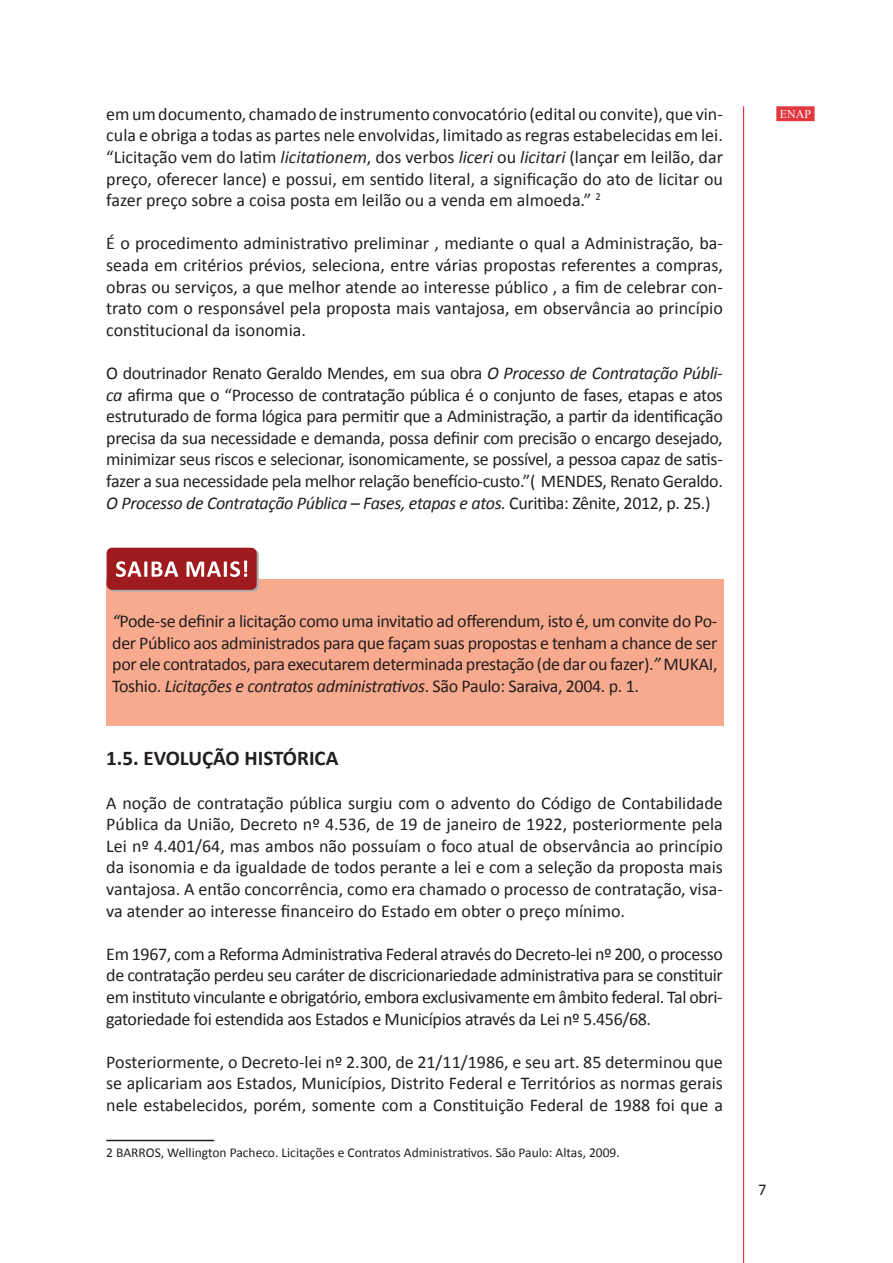
<style>
.page{position:relative;width:893px;height:1263px;background:#fff}
.page>*{position:absolute;margin:0;border:0;box-sizing:border-box;transform-origin:0 0}
.t1{font:700 21px "Calibri";color:#231f20}
.t2{font:18px/21.6px "Calibri";color:#231f20;text-align:justify}
.t3{font:16.5px "Calibri";color:#231f20}
.t4{font:13.5px "Calibri";color:#231f20}
.t5{font:12px "Times New Roman";color:#fff}
.s1{font-style:italic}
</style>
<div class="page">
<hr style="left:743px;top:106px;width:1px;height:1157px;background:#e1373d">
<div style="left:776px;top:106px;width:39px;height:15px;background:#e1373d;border:2px solid #e1373d"></div>
<div style="left:106px;top:579px;width:617px;height:147px;background:#f8aa8e"></div>
<hr style="left:106px;top:1140px;width:108px;height:1px;background:#231f20">
<div style="left:109px;top:549px;width:150px;height:42px;background:#a8a9ad;border-radius:5px"></div>
<div style="left:107px;top:548px;width:150px;height:42px;background:#9f1b1e;border-radius:5px"></div>
<svg style="left:116px;top:561px;width:62px;height:16px"></svg>
<svg style="left:187px;top:560px;width:60px;height:17px"></svg>
<p class="t2" style="left:106px;top:102px;width:618px">em um documento, chamado de instrumento convocatório (edital ou convite), que vin-</p>
<p class="t5" style="left:780px;top:106px;width:33px">ENAP</p>
<p class="t2" style="left:106px;top:124px;width:618px">cula e obriga a todas as partes nele envolvidas, limitado as regras estabelecidas em lei. “Licitação vem do latim <span class="s1">licitationem</span>, dos verbos <span class="s1">liceri</span> ou <span class="s1">licitari</span> (lançar em leilão, dar preço, oferecer lance) e possui, em sentido literal, a significação do ato de licitar ou fazer preço sobre a coisa posta em leilão ou a venda em almoeda.” <sup>2</sup></p>
<p class="t2" style="left:106px;top:232px;width:618px">É o procedimento administrativo preliminar , mediante o qual a Administração, ba&shy;seada em critérios prévios, seleciona, entre várias propostas referentes a compras, obras ou serviços, a que melhor atende ao interesse público , a fim de celebrar con&shy;trato com o responsável pela proposta mais vantajosa, em observância ao princípio constitucional da isonomia.</p>
<p class="t2" style="left:106px;top:361px;width:618px">O doutrinador Renato Geraldo Mendes, em sua obra <span class="s1">O Processo de Contratação Públi&shy;ca</span> afirma que o “Processo de contratação pública é o conjunto de fases, etapas e atos estruturado de forma lógica para permitir que a Administração, a partir da identificação precisa da sua necessidade e demanda, possa definir com precisão o encargo desejado, minimizar seus riscos e selecionar, isonomicamente, se possível, a pessoa capaz de satis&shy;fazer a sua necessidade pela melhor relação benefício-custo.”( MENDES, Renato Geraldo.<br><span class="s1">O Processo de Contratação Pública – Fases, etapas e atos.</span> Curitiba: Zênite, 2012, p. 25.)</p>
<p class="t2" style="left:112px;top:609px;width:607px"><span class="s1">“</span>Pode-se definir a licitação como uma invitatio ad offerendum, isto é, um convite do Po&shy;der Público aos administrados para que façam suas propostas e tenham a chance de ser por ele contratados, para executarem determinada prestação (de dar ou fazer).<span class="s1">”</span> MUKAI, Toshio. <span class="s1">Licitações e contratos administrativos</span>. São Paulo: Saraiva, 2004. p. 1.</p>
<p class="t1" style="left:106px;top:745px;width:234px">1.5. EVOLUÇÃO HISTÓRICA</p>
<p class="t2" style="left:106px;top:791px;width:618px">A noção de contratação pública surgiu com o advento do Código de Contabilidade Pública da União, Decreto nº 4.536, de 19 de janeiro de 1922, posteriormente pela Lei nº 4.401/64, mas ambos não possuíam o foco atual de observância ao princípio da isonomia e da igualdade de todos perante a lei e com a seleção da proposta mais vantajosa. A então concorrência, como era chamado o processo de contratação, visa&shy;va atender ao interesse financeiro do Estado em obter o preço mínimo.</p>
<p class="t2" style="left:106px;top:942px;width:618px">Em 1967, com a Reforma Administrativa Federal através do Decreto-lei nº 200, o processo de contratação perdeu seu caráter de discricionariedade administrativa para se constituir em instituto vinculante e obrigatório, embora exclusivamente em âmbito federal. Tal obri&shy;gatoriedade foi estendida aos Estados e Municípios através da Lei nº 5.456/68.</p>
<p class="t2" style="left:106px;top:1050px;width:618px">Posteriormente, o Decreto-lei nº 2.300, de 21/11/1986, e seu art. 85 determinou que se aplicariam aos Estados, Municípios, Distrito Federal e Territórios as normas gerais nele estabelecidos, porém, somente com a Constituição Federal de 1988 foi que a</p>
<p class="t4" style="left:106px;top:1144px;width:515px">2 BARROS, Wellington Pacheco. Licitações e Contratos Administrativos. São Paulo: Altas, 2009.</p>
<p class="t3" style="left:758px;top:1179px;width:10px">7</p>
</div>
